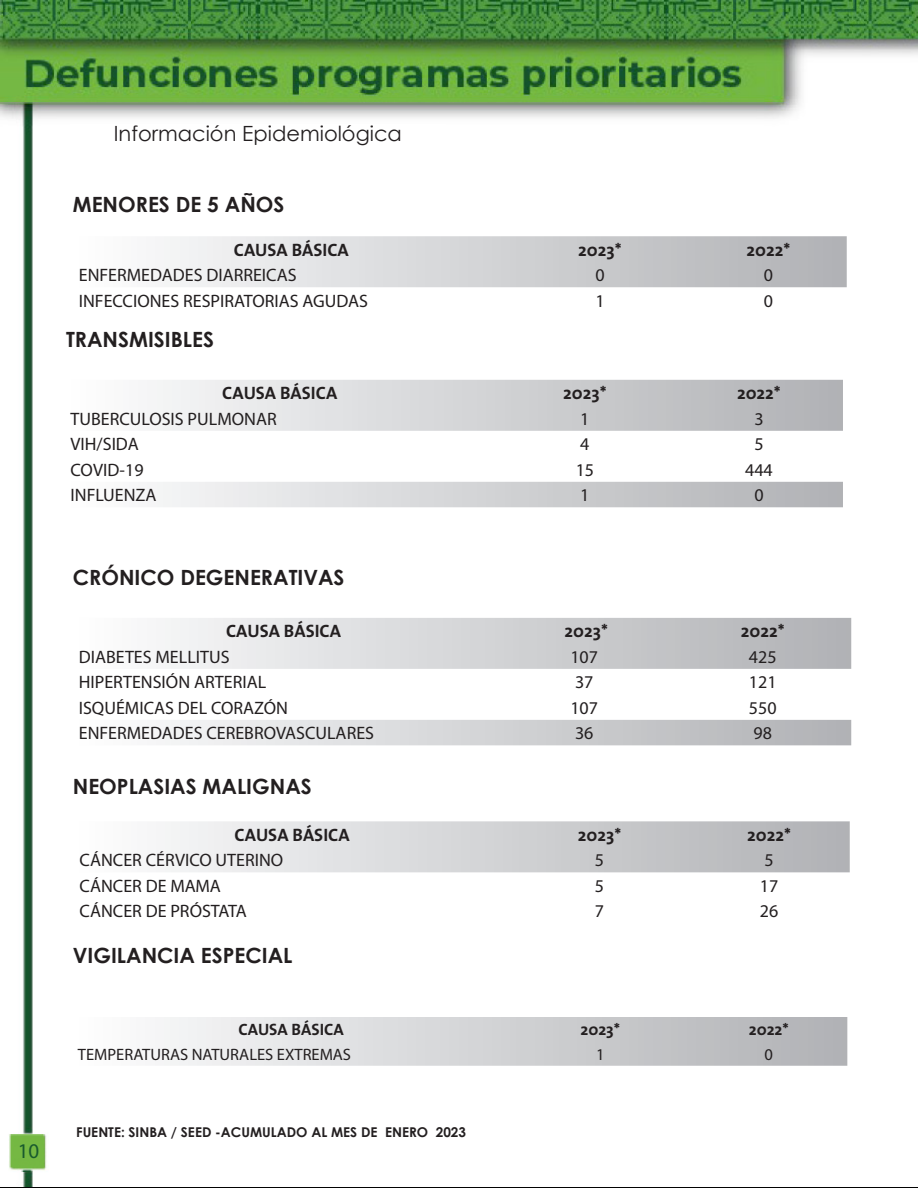
<style>
.page{position:relative;width:918px;height:1188px;background:#fff}
.page>*{position:absolute;margin:0;border:0;box-sizing:border-box;transform-origin:0 0}
.t1{font:700 21px "Century Gothic";color:#231f20}
.t2{font:21px "Century Gothic";color:#231f20}
.t3{font:21px "Myriad Pro";color:#195a2e}
.t4{font:18px "Myriad Pro";color:#231f20}
.t5{font:700 18px "The Sans";color:#231f20}
.t6{font:16.5px "Myriad Pro";color:#231f20}
.t7{font:700 16.5px "The Sans";color:#231f20}
.t8{font:700 13.5px "Century Gothic";color:#231f20}
</style>
<div class="page">
<img style="left:0;top:0;width:918px;height:1188px">
<svg style="left:73px;top:618px;width:778px;height:127px"></svg>
<svg style="left:72px;top:1017px;width:775px;height:49px"></svg>
<svg style="left:65px;top:380px;width:778px;height:127px"></svg>
<svg style="left:74px;top:821px;width:776px;height:51px"></svg>
<svg style="left:73px;top:236px;width:774px;height:51px"></svg>
<div style="left:71px;top:124px;width:374px;height:25px;background:#fff"></div>
<img style="left:10px;top:1134px;width:37px;height:38px">
<p class="t3" style="left:18px;top:1138px;width:23px">10</p>
<p class="t2" style="left:114px;top:119px;width:290px">Información Epidemiológica</p>
<p class="t1" style="left:73px;top:189px;width:213px">MENORES DE 5 AÑOS</p>
<p class="t5" style="left:234px;top:235px;width:117px">CAUSA BÁSICA</p>
<p class="t5" style="left:578px;top:234px;width:45px">2023*</p>
<p class="t5" style="left:746px;top:234px;width:45px">2022*</p>
<p class="t4" style="left:79px;top:264px;width:219px">ENFERMEDADES DIARREICAS</p>
<p class="t4" style="left:595px;top:264px;width:11px">0</p>
<p class="t4" style="left:764px;top:264px;width:11px">0</p>
<p class="t4" style="left:79px;top:290px;width:291px">INFECCIONES RESPIRATORIAS AGUDAS</p>
<p class="t4" style="left:595px;top:290px;width:11px">1</p>
<p class="t4" style="left:764px;top:290px;width:11px">0</p>
<p class="t1" style="left:66px;top:323px;width:149px">TRANSMISIBLES</p>
<p class="t5" style="left:222px;top:378px;width:117px">CAUSA BÁSICA</p>
<p class="t5" style="left:563px;top:378px;width:45px">2023*</p>
<p class="t5" style="left:737px;top:378px;width:45px">2022*</p>
<p class="t4" style="left:71px;top:408px;width:208px">TUBERCULOSIS PULMONAR</p>
<p class="t4" style="left:580px;top:408px;width:11px">1</p>
<p class="t4" style="left:754px;top:408px;width:11px">3</p>
<p class="t4" style="left:71px;top:433px;width:70px">VIH/SIDA</p>
<p class="t4" style="left:580px;top:433px;width:11px">4</p>
<p class="t4" style="left:754px;top:433px;width:11px">5</p>
<p class="t4" style="left:71px;top:459px;width:75px">COVID-19</p>
<p class="t4" style="left:576px;top:459px;width:20px">15</p>
<p class="t4" style="left:745px;top:459px;width:29px">444</p>
<p class="t4" style="left:71px;top:484px;width:88px">INFLUENZA</p>
<p class="t4" style="left:580px;top:484px;width:11px">1</p>
<p class="t4" style="left:754px;top:484px;width:11px">0</p>
<p class="t1" style="left:73px;top:561px;width:273px">CRÓNICO DEGENERATIVAS</p>
<p class="t5" style="left:226px;top:616px;width:117px">CAUSA BÁSICA</p>
<p class="t5" style="left:565px;top:616px;width:45px">2023*</p>
<p class="t5" style="left:741px;top:616px;width:45px">2022*</p>
<p class="t4" style="left:79px;top:646px;width:152px">DIABETES MELLITUS</p>
<p class="t4" style="left:570px;top:646px;width:29px">107</p>
<p class="t4" style="left:749px;top:646px;width:29px">425</p>
<p class="t4" style="left:79px;top:671px;width:189px">HIPERTENSIÓN ARTERIAL</p>
<p class="t4" style="left:575px;top:671px;width:20px">37</p>
<p class="t4" style="left:749px;top:671px;width:29px">121</p>
<p class="t4" style="left:79px;top:697px;width:211px">ISQUÉMICAS DEL CORAZÓN</p>
<p class="t4" style="left:570px;top:697px;width:29px">107</p>
<p class="t4" style="left:749px;top:697px;width:29px">550</p>
<p class="t4" style="left:79px;top:722px;width:297px">ENFERMEDADES CEREBROVASCULARES</p>
<p class="t4" style="left:575px;top:722px;width:20px">36</p>
<p class="t4" style="left:754px;top:722px;width:20px">98</p>
<p class="t1" style="left:73px;top:770px;width:240px">NEOPLASIAS MALIGNAS</p>
<p class="t5" style="left:235px;top:820px;width:117px">CAUSA BÁSICA</p>
<p class="t5" style="left:578px;top:820px;width:45px">2023*</p>
<p class="t5" style="left:747px;top:820px;width:45px">2022*</p>
<p class="t4" style="left:80px;top:849px;width:205px">CÁNCER CÉRVICO UTERINO</p>
<p class="t4" style="left:595px;top:849px;width:11px">5</p>
<p class="t4" style="left:764px;top:849px;width:11px">5</p>
<p class="t4" style="left:80px;top:875px;width:143px">CÁNCER DE MAMA</p>
<p class="t4" style="left:595px;top:875px;width:11px">5</p>
<p class="t4" style="left:760px;top:875px;width:20px">17</p>
<p class="t4" style="left:80px;top:900px;width:169px">CÁNCER DE PRÓSTATA</p>
<p class="t4" style="left:595px;top:900px;width:11px">7</p>
<p class="t4" style="left:760px;top:900px;width:20px">26</p>
<p class="t1" style="left:73px;top:940px;width:221px">VIGILANCIA ESPECIAL</p>
<p class="t7" style="left:238px;top:1016px;width:107px">CAUSA BÁSICA</p>
<p class="t7" style="left:580px;top:1016px;width:41px">2023*</p>
<p class="t7" style="left:749px;top:1016px;width:42px">2022*</p>
<p class="t6" style="left:78px;top:1044px;width:275px">TEMPERATURAS NATURALES EXTREMAS</p>
<p class="t6" style="left:596px;top:1044px;width:10px">1</p>
<p class="t6" style="left:765px;top:1044px;width:10px">0</p>
<p class="t8" style="left:76px;top:1121px;width:391px">FUENTE: SINBA / SEED -ACUMULADO AL MES DE ENERO 2023</p>
</div>
